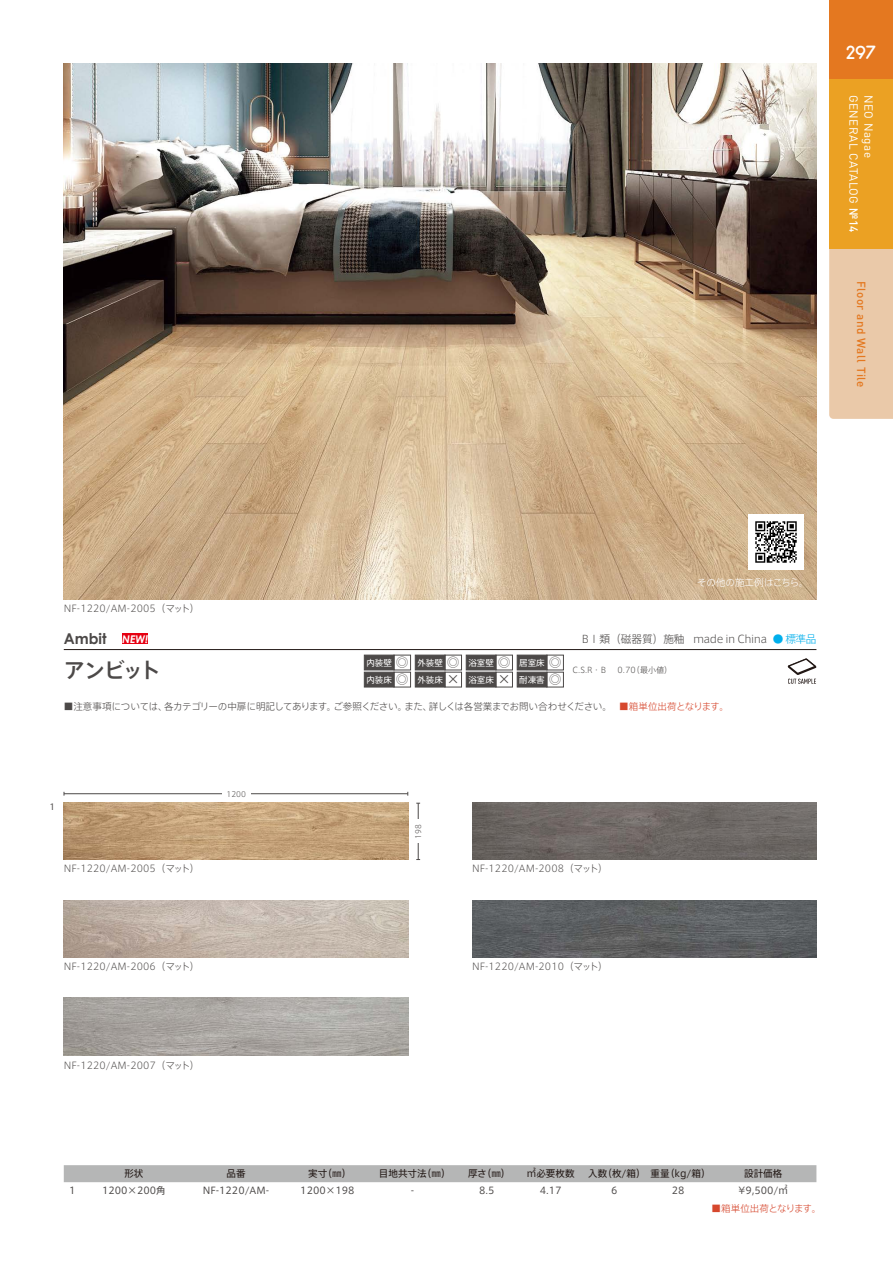
<style>
.page{position:relative;width:893px;height:1263px;background:#fff}
.page>*{position:absolute;margin:0;border:0;box-sizing:border-box;transform-origin:0 0}
.t1{font:500 21.3px "Axis Std";letter-spacing:-.105em;color:#4c4948}
.t2{font:19.2px "Arciform";color:#fff}
.t3{font:700 14.85px "Century Gothic";color:#4c4948}
.t4{font:11.7px "DIN Pro";letter-spacing:.04em;color:#fff}
.t5{font:500 11.7px "DIN Pro";letter-spacing:.04em;color:#e47820}
.t6{font:300 10.65px "Axis Std";letter-spacing:-.04em;color:#4c4948}
.t7{font:italic 700 10.65px "Century Gothic";color:#fff}
.t8{font:300 9.6px "Axis Std";color:#4c4948}
.t9{font:300 9.6px "Axis Std";letter-spacing:-.04em;color:#4c4948}
.t10{font:9.6px "Axis Std";color:#4c4948}
.t11{font:9.6px "Axis Std";color:#221815}
.t12{font:300 9.6px "Axis Std";letter-spacing:-.005em;color:#fff}
.t13{font:300 9.6px "Axis Std";letter-spacing:-.06em;color:#d6472d}
.t14{font:8.55px/17.1px "Axis Std";color:#fff}
.t15{font:8.55px "Axis Std";color:#4c4948}
.t16{font:300 8.1px "Axis Std";color:#4c4948}
.t17{font:300 7.5px "Axis Std";color:#4c4948}
.s1{font-weight:500}
.s2{color:#00afec}
.s3{font-size:12.75px;color:#4c4948}
.s4{color:#d6472d}
</style>
<div class="page">
<svg style="left:787px;top:658px;width:30px;height:26px"></svg>
<img style="left:64px;top:64px;width:752px;height:536px">
<img style="left:748px;top:514px;width:56px;height:56px">
<hr style="left:64px;top:649px;width:752px;height:1px;background:#221815">
<div style="left:394px;top:655px;width:17px;height:15px;background:#fff;border:1px solid #4c4948"></div>
<div style="left:364px;top:655px;width:30px;height:15px;background:#4c4948"></div>
<div style="left:445px;top:655px;width:17px;height:15px;background:#fff;border:1px solid #4c4948"></div>
<div style="left:415px;top:655px;width:30px;height:15px;background:#4c4948"></div>
<div style="left:496px;top:655px;width:17px;height:15px;background:#fff;border:1px solid #4c4948"></div>
<div style="left:466px;top:655px;width:30px;height:15px;background:#4c4948"></div>
<div style="left:394px;top:672px;width:17px;height:15px;background:#fff;border:1px solid #4c4948"></div>
<div style="left:364px;top:672px;width:30px;height:15px;background:#4c4948"></div>
<div style="left:445px;top:672px;width:17px;height:15px;background:#fff;border:1px solid #4c4948"></div>
<div style="left:415px;top:672px;width:30px;height:15px;background:#4c4948"></div>
<div style="left:496px;top:672px;width:17px;height:15px;background:#fff;border:1px solid #4c4948"></div>
<div style="left:466px;top:672px;width:30px;height:15px;background:#4c4948"></div>
<div style="left:547px;top:655px;width:17px;height:15px;background:#fff;border:1px solid #4c4948"></div>
<div style="left:517px;top:655px;width:30px;height:15px;background:#4c4948"></div>
<div style="left:547px;top:672px;width:17px;height:15px;background:#fff;border:1px solid #4c4948"></div>
<div style="left:517px;top:672px;width:30px;height:15px;background:#4c4948"></div>
<div style="left:64px;top:1165px;width:752px;height:17px;background:#b5b6b6"></div>
<div style="left:122px;top:634px;width:26px;height:10px;background:#e60012"></div>
<img style="left:64px;top:802px;width:344px;height:58px">
<img style="left:472px;top:802px;width:344px;height:58px">
<img style="left:64px;top:900px;width:344px;height:57px">
<img style="left:472px;top:900px;width:344px;height:57px">
<img style="left:64px;top:998px;width:344px;height:57px">
<hr style="left:64px;top:793px;width:344px;height:1px;background:#4c4948">
<div style="left:222px;top:788px;width:28px;height:12px;background:#fff"></div>
<hr style="left:418px;top:803px;width:1px;height:56px;background:#4c4948">
<div style="left:412px;top:820px;width:12px;height:23px;background:#fff"></div>
<div style="left:829px;top:249px;width:64px;height:170px;background:#eac9a9"></div>
<div style="left:829px;top:79px;width:64px;height:170px;background:#eba123"></div>
<div style="left:829px;top:0;width:64px;height:79px;background:#e47820"></div>
<h2 class="t2" style="left:846px;top:40px;width:31px">297</h2>
<p class="t4" style="left:862px;top:95px;width:139px;rotate:90deg">GENERAL CATALOG <span class="s1">№14</span></p>
<p class="t4" style="left:877px;top:95px;width:65px;rotate:90deg">NEO Nagae</p>
<p class="t5" style="left:869px;top:281px;width:108px;rotate:90deg">Floor and Wall Tile</p>
<p class="t8" style="left:64px;top:602px;width:137px">NF-1220/AM-2005（マット）</p>
<p class="t12" style="left:697px;top:575px;width:113px">その他の施工例はこちら。</p>
<h3 class="t3" style="left:64px;top:629px;width:44px">Ambit</h3>
<p class="t6" style="left:582px;top:631px;width:236px">BⅠ類（磁器質）施釉 made in China <span class="s2">● 標準品</span></p>
<h1 class="t1" style="left:64px;top:654px;width:99px">アンビット</h1>
<p class="t14" style="left:366px;top:653px;width:146px">内装壁 <span class="s3">◎</span> 外装壁 <span class="s3">◎</span> 浴室壁 <span class="s3">◎</span>内装床 <span class="s3">◎</span> 外装床 <span class="s3">×</span> 浴室床 <span class="s3">×</span></p>
<p class="t14" style="left:519px;top:653px;width:44px">居室床 <span class="s3">◎</span>耐凍害 <span class="s3">◎</span></p>
<p class="t7" style="left:122px;top:632px;width:27px">NEW!</p>
<p class="t16" style="left:573px;top:664px;width:35px">C.S.R・B</p>
<p class="t16" style="left:618px;top:664px;width:56px">0.70（最小値）</p>
<p class="t9" style="left:64px;top:699px;width:667px">■注意事項については、各カテゴリーの中扉に明記してあります。ご参照ください。また、詳しくは各営業までお問い合わせください。　<span class="s4">■箱単位出荷となります。</span></p>
<p class="t15" style="left:50px;top:800px;width:7px">1</p>
<p class="t17" style="left:227px;top:788px;width:21px">1200</p>
<p class="t17" style="left:413px;top:839px;width:16px;rotate:-90deg">198</p>
<p class="t8" style="left:64px;top:862px;width:137px">NF-1220/AM-2005（マット）</p>
<p class="t8" style="left:472px;top:862px;width:137px">NF-1220/AM-2008（マット）</p>
<p class="t8" style="left:64px;top:959px;width:137px">NF-1220/AM-2006（マット）</p>
<p class="t8" style="left:472px;top:959px;width:137px">NF-1220/AM-2010（マット）</p>
<p class="t8" style="left:64px;top:1058px;width:137px">NF-1220/AM-2007（マット）</p>
<p class="t11" style="left:124px;top:1166px;width:21px">形状</p>
<p class="t11" style="left:226px;top:1166px;width:21px">品番</p>
<p class="t11" style="left:308px;top:1166px;width:45px">実寸（㎜）</p>
<p class="t11" style="left:379px;top:1166px;width:73px">目地共寸法（㎜）</p>
<p class="t11" style="left:468px;top:1166px;width:44px">厚さ（㎜）</p>
<p class="t11" style="left:527px;top:1166px;width:49px">㎡必要枚数</p>
<p class="t11" style="left:588px;top:1166px;width:124px">入数（枚/箱）重量（kg/箱）</p>
<p class="t11" style="left:744px;top:1166px;width:40px">設計価格</p>
<p class="t10" style="left:69px;top:1183px;width:8px">1</p>
<p class="t10" style="left:102px;top:1183px;width:65px">1200×200角</p>
<p class="t10" style="left:203px;top:1183px;width:71px">NF-1220/AM- </p>
<p class="t10" style="left:300px;top:1183px;width:58px">1200×198 </p>
<p class="t10" style="left:411px;top:1183px;width:7px">- </p>
<p class="t10" style="left:479px;top:1183px;width:20px">8.5 </p>
<p class="t10" style="left:540px;top:1183px;width:26px">4.17 </p>
<p class="t10" style="left:611px;top:1183px;width:10px">6 </p>
<p class="t10" style="left:672px;top:1183px;width:14px">28</p>
<p class="t10" style="left:738px;top:1183px;width:51px">¥9,500/㎡</p>
<p class="t13" style="left:712px;top:1201px;width:111px">■箱単位出荷となります。</p>
</div>
